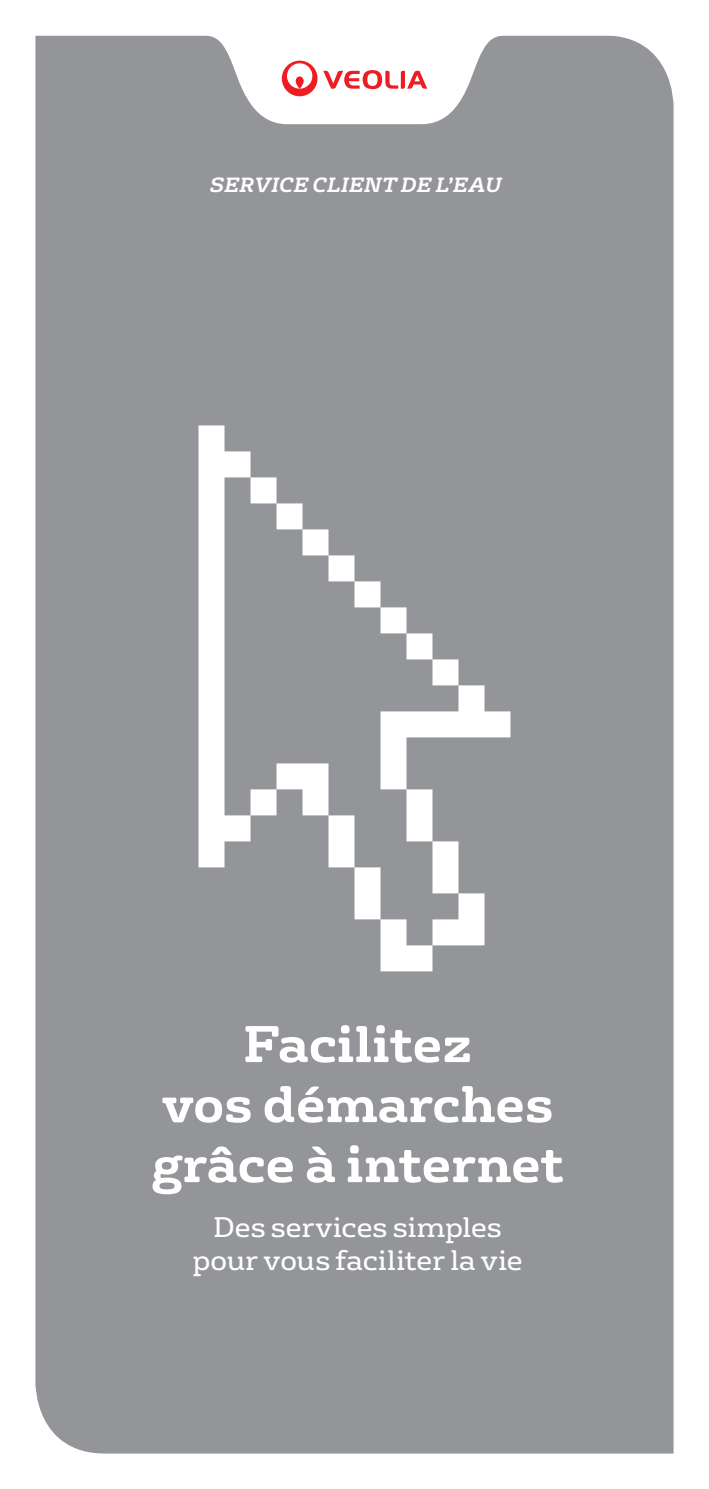
<style>
.page{position:relative;width:709px;height:1489px;background:#fff}
.page>*{position:absolute;margin:0;border:0;box-sizing:border-box;transform-origin:0 0}
.t1{font:700 50px "FS Rufus";color:#fff}
.t2{font:27.5px "FS Rufus";color:#fff}
.t3{font:italic 700 20px "FS Rufus";letter-spacing:.015em;color:#fff}
</style>
<div class="page">
<div style="left:35px;top:124px;width:638px;height:1329px;background:#939598"></div>
<svg style="left:35px;top:35px;width:639px;height:89px;fill:#939598"></svg>
<svg style="left:282px;top:61px;width:35px;height:35px"></svg>
<svg style="left:323px;top:70px;width:104px;height:19px"></svg>
<svg style="left:198px;top:425px;width:312px;height:546px;fill:#939598"></svg>
<p class="t3" style="left:210px;top:167px;width:293px">SERVICE CLIENT DE L’EAU</p>
<p class="t1" style="left:243px;top:1000px;width:230px">Facilitez</p>
<p class="t1" style="left:162px;top:1060px;width:393px">vos démarches</p>
<p class="t1" style="left:151px;top:1120px;width:414px">grâce à internet</p>
<p class="t2" style="left:213px;top:1204px;width:290px">Des services simples</p>
<p class="t2" style="left:192px;top:1237px;width:332px">pour vous faciliter la vie</p>
</div>
